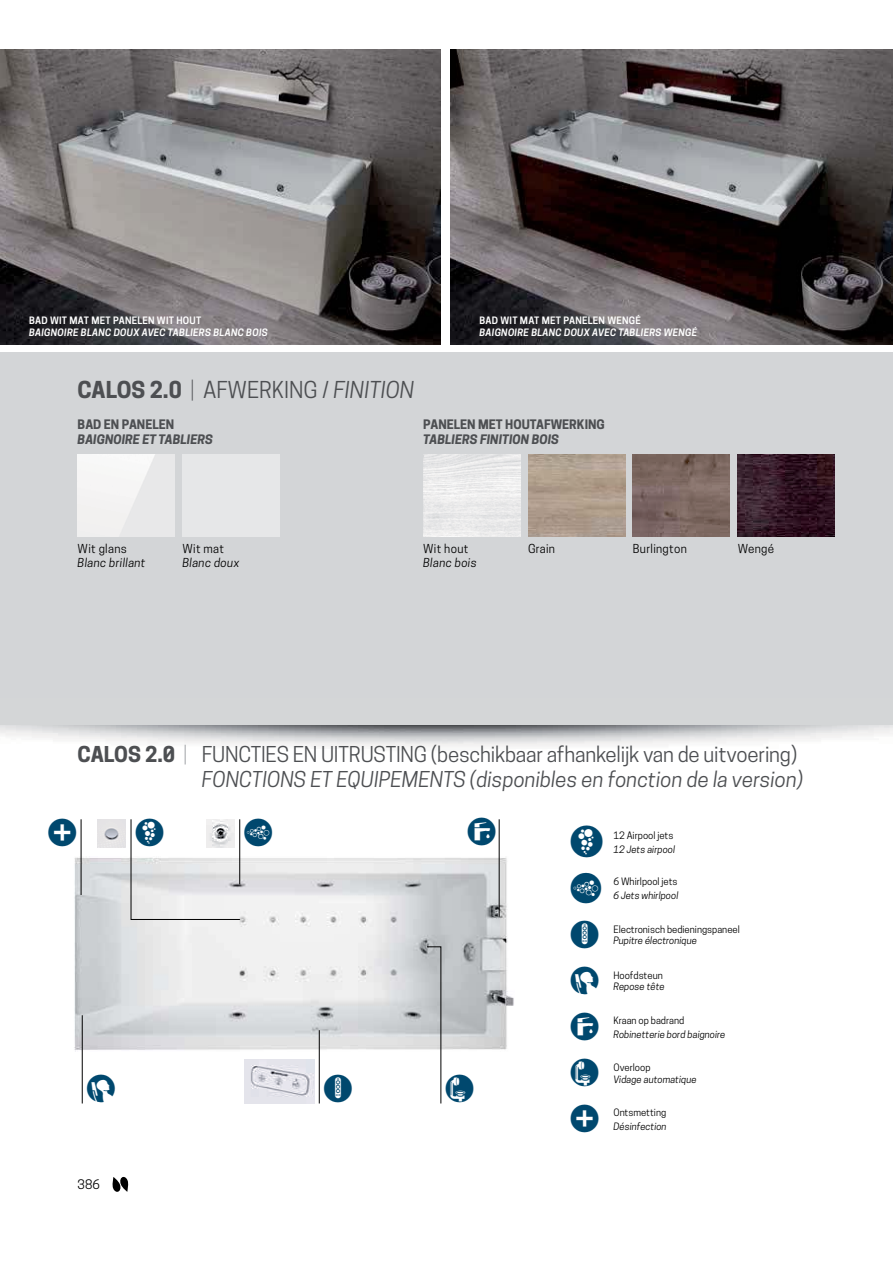
<style>
.page{position:relative;width:893px;height:1263px;background:#fff}
.page>*{position:absolute;margin:0;border:0;box-sizing:border-box;transform-origin:0 0}
.t1{font:31.5px "icone sinottico";color:#00486e}
.t2{font:30.15px "icone sinottico";color:#00486e}
.t3{font:27.45px "icone sinottico";color:#00486e}
.t4{font:21.9px "Novellini";color:#4d4f52}
.t5{font:20.55px/24.6px "Novellini";letter-spacing:-.01em;color:#4d4f52}
.t6{font:italic 700 12.3px "Novellini";color:#4d4f52}
.t7{font:700 12.3px "Novellini";color:#4d4f52}
.t8{font:12.3px "Novellini";color:#000}
.t9{font:11.7px "Novellini";letter-spacing:.025em;color:#000}
.t10{font:italic 11.7px "Novellini";letter-spacing:.025em;color:#000}
.t11{font:italic 9.6px "Novellini";color:#000}
.t12{font:9.6px "Novellini";color:#000}
.t13{font:italic 600 9.6px "Novellini";letter-spacing:.025em;color:#fff}
.t14{font:600 9.6px "Novellini";letter-spacing:.025em;color:#fff}
.s1{font-weight:700}
.s2{font-weight:300}
.s3{font-style:italic}
.s4{font-weight:300;color:#93969a}
</style>
<div class="page">
<img style="left:0;top:725px;width:892px;height:22px">
<img style="left:450px;top:49px;width:442px;height:295px">
<div style="left:0;top:352px;width:892px;height:373px;background:#d3d5d7"></div>
<img style="left:78px;top:455px;width:97px;height:81px">
<div style="left:182px;top:455px;width:97px;height:81px;background:#e6e7e8"></div>
<img style="left:423px;top:455px;width:97px;height:81px">
<img style="left:633px;top:455px;width:97px;height:81px">
<img style="left:737px;top:455px;width:97px;height:81px">
<img style="left:74px;top:857px;width:440px;height:194px">
<img style="left:244px;top:1059px;width:70px;height:44px">
<hr style="left:319px;top:1030px;width:1px;height:73px;background:#000">
<hr style="left:82px;top:1015px;width:1px;height:88px;background:#000">
<svg style="left:426px;top:947px;width:15px;height:157px"></svg>
<hr style="left:499px;top:819px;width:1px;height:98px;background:#000">
<img style="left:97px;top:819px;width:28px;height:28px">
<svg style="left:131px;top:819px;width:109px;height:101px"></svg>
<hr style="left:81px;top:819px;width:1px;height:76px;background:#000">
<img style="left:0;top:49px;width:441px;height:295px">
<svg style="left:112px;top:1177px;width:16px;height:15px"></svg>
<p class="t14" style="left:29px;top:317px;width:174px">BAD WIT MAT MET PANELEN WIT HOUT</p>
<p class="t13" style="left:29px;top:328px;width:240px">BAIGNOIRE BLANC DOUX AVEC TABLIERS BLANC BOIS</p>
<p class="t14" style="left:479px;top:317px;width:163px">BAD WIT MAT MET PANELEN WENGÉ</p>
<p class="t13" style="left:479px;top:328px;width:219px">BAIGNOIRE BLANC DOUX AVEC TABLIERS WENGÉ</p>
<p class="t4" style="left:78px;top:380px;width:338px"><span class="s1">CALOS 2.†</span> <span class="s2">|</span> AFWERKING / <span class="s3">FINITION</span></p>
<p class="t7" style="left:78px;top:418px;width:98px">BAD EN PANELEN</p>
<p class="t6" style="left:78px;top:432px;width:137px">BAIGNOIRE ET TABLIERS</p>
<p class="t7" style="left:423px;top:418px;width:183px">PANELEN MET HOUTAFWERKING</p>
<p class="t6" style="left:423px;top:432px;width:137px">TABLIERS FINITION BOIS</p>
<p class="t9" style="left:78px;top:544px;width:51px">W-t glans</p>
<p class="t10" style="left:78px;top:558px;width:69px">Blanc br-llant</p>
<p class="t9" style="left:182px;top:544px;width:43px">W-t mat</p>
<p class="t10" style="left:182px;top:558px;width:58px">Blanc doux</p>
<p class="t9" style="left:423px;top:544px;width:47px">W-t hout</p>
<p class="t10" style="left:423px;top:558px;width:55px">Blanc bo-s</p>
<p class="t9" style="left:528px;top:544px;width:28px">Gra-n</p>
<p class="t9" style="left:633px;top:544px;width:56px">Burl-ngton</p>
<p class="t9" style="left:737px;top:544px;width:38px">Wengé</p>
<p class="t5" style="left:202px;top:744px;width:603px;text-indent:-124px"><span class="s1">CALOS 2.0</span> <span class="s4">|</span> FUNCTIES EN UITRUSTING (besch-kbaar afhankel-jk van de u-tvoer-ng)<br><span class="s3">FONCTIONS ET EQUIPEMENTS (d-spon-bles en fonct-on de la vers-on)</span></p>
<h3 class="t3" style="left:49px;top:821px;width:29px">v</h3>
<h3 class="t3" style="left:136px;top:821px;width:29px">b</h3>
<h3 class="t3" style="left:244px;top:821px;width:29px">5</h3>
<h3 class="t3" style="left:467px;top:819px;width:29px">9</h3>
<h1 class="t1" style="left:570px;top:828px;width:33px">b</h1>
<p class="t12" style="left:613px;top:832px;width:61px">12 A-rpool jets</p>
<p class="t11" style="left:613px;top:845px;width:63px">12 Jets a-rpool</p>
<h2 class="t2" style="left:570px;top:875px;width:32px">5</h2>
<p class="t12" style="left:613px;top:878px;width:66px">6 Wh-rlpool jets</p>
<p class="t11" style="left:613px;top:892px;width:66px">6 Jets wh-rlpool</p>
<h3 class="t3" style="left:570px;top:922px;width:29px">B</h3>
<p class="t12" style="left:613px;top:925px;width:128px">Electron-sch bed-en-ngspaneel</p>
<p class="t11" style="left:613px;top:937px;width:85px">Pup-tre électron-que</p>
<h3 class="t3" style="left:570px;top:968px;width:29px">E</h3>
<p class="t12" style="left:613px;top:971px;width:51px">Hoofdsteun</p>
<p class="t11" style="left:613px;top:983px;width:53px">Repose tête</p>
<h3 class="t3" style="left:87px;top:1077px;width:29px">E</h3>
<h3 class="t3" style="left:445px;top:1077px;width:29px">j</h3>
<h3 class="t3" style="left:324px;top:1077px;width:29px">B</h3>
<p class="t8" style="left:78px;top:1179px;width:24px">386</p>
<h3 class="t3" style="left:570px;top:1015px;width:29px">9</h3>
<p class="t12" style="left:613px;top:1016px;width:72px">Kraan op badrand</p>
<p class="t11" style="left:613px;top:1030px;width:113px">Rob-netter-e bord ba-gno-re</p>
<h3 class="t3" style="left:570px;top:1061px;width:29px">j</h3>
<p class="t12" style="left:613px;top:1064px;width:39px">Overloop</p>
<p class="t11" style="left:613px;top:1075px;width:85px">V-dage automat-que</p>
<h3 class="t3" style="left:570px;top:1107px;width:29px">v</h3>
<p class="t12" style="left:613px;top:1109px;width:54px">Ontsmett-ng</p>
<p class="t11" style="left:613px;top:1123px;width:55px">Dés-nfect-on</p>
</div>
